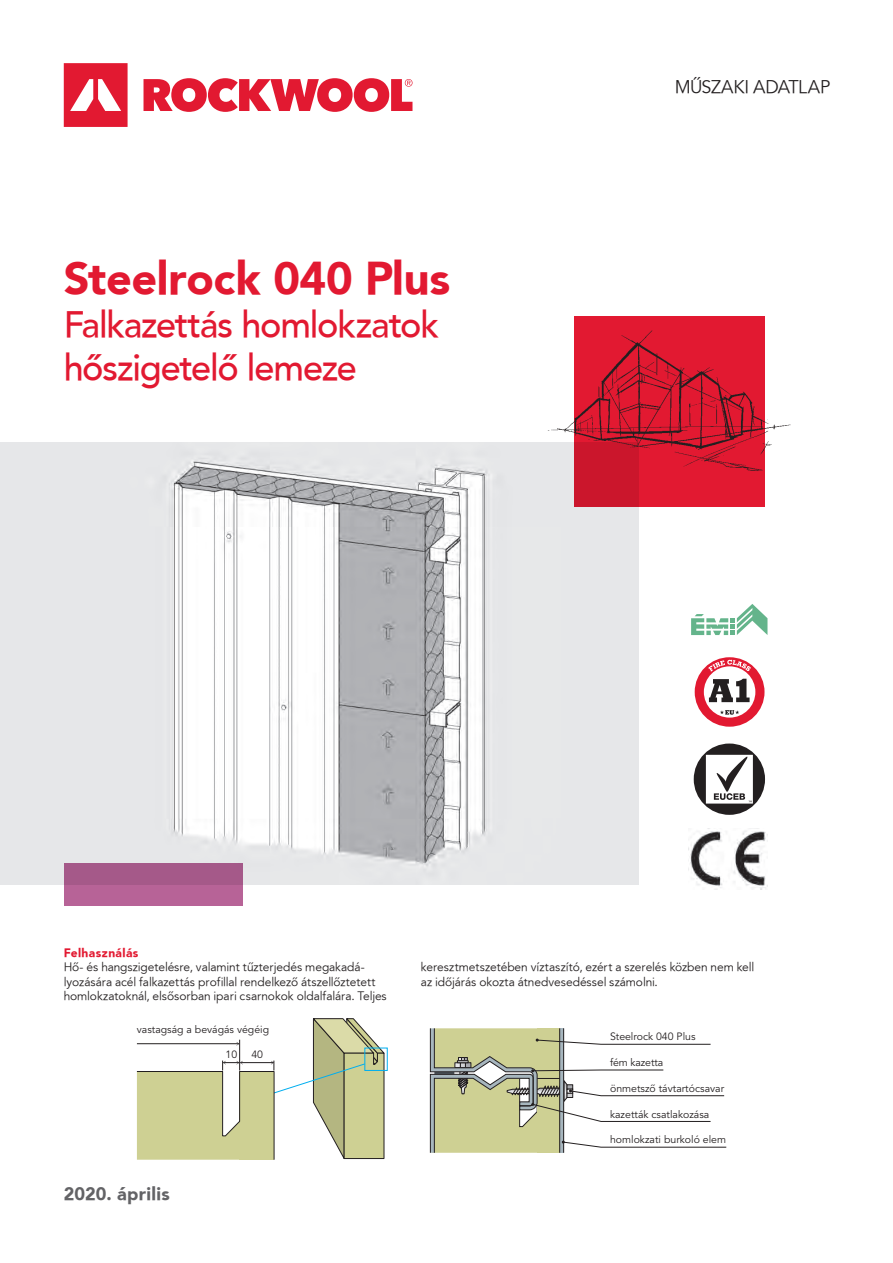
<style>
.page{position:relative;width:893px;height:1263px;background:#fff}
.page>*{position:absolute;margin:0;border:0;box-sizing:border-box;transform-origin:0 0}
.t1{font:45px "Avenir Blk PFL";letter-spacing:-.005em;color:#e21931}
.t2{font:36px/43.2px "Avenir Md PFL";color:#e21931}
.t3{font:18px "Avenir Bk PFL";letter-spacing:.02em;color:#231f20}
.t4{font:18px "Avenir Blk PFL";letter-spacing:.025em;color:#636366}
.kenyér{font:12px/14.4px "Avenir Bk PFL";letter-spacing:.04em;color:#231f20}
.szövegközi_cím{font:12px "Avenir Blk PFL";letter-spacing:.045em;color:#e21931}
.t5{font:10.5px "Avenir LT Pro";color:#231f20}
</style>
<div class="page">
<img style="left:0;top:442px;width:639px;height:442px">
<svg style="left:64px;top:63px;width:64px;height:64px"></svg>
<svg style="left:144px;top:78px;width:268px;height:34px"></svg>
<div style="left:574px;top:316px;width:190px;height:190px;background:linear-gradient(to right,#cb162c,#ea1a33)"></div>
<img style="left:690px;top:830px;width:78px;height:59px">
<svg style="left:695px;top:657px;width:69px;height:70px"></svg>
<svg style="left:694px;top:743px;width:71px;height:72px"></svg>
<img style="left:530px;top:316px;width:261px;height:176px">
<div style="left:64px;top:863px;width:178px;height:42px;background:linear-gradient(to right,#ae5e90,#ae5e90)"></div>
<svg style="left:691px;top:604px;width:76px;height:31px"></svg>
<svg style="left:137px;top:1018px;width:248px;height:142px"></svg>
<svg style="left:430px;top:1028px;width:297px;height:125px"></svg>
<p class="t1" style="left:64px;top:248px;width:388px">Steelrock 040 Plus</p>
<p class="t2" style="left:64px;top:304px;width:376px">Falkazettás homlokzatok hőszigetelő lemeze</p>
<p class="t3" style="left:675px;top:75px;width:156px">MŰSZAKI ADATLAP</p>
<p class="szövegközi_cím" style="left:64px;top:944px;width:76px">Felhasználás</p>
<p class="kenyér" style="left:64px;top:960px;width:324px">Hő- és hangszigetelésre, valamint tűzterjedés megakadá&shy;lyozására acél falkazettás profillal rendelkező átszellőztetett homlokzatoknál, elsősorban ipari csarnokok oldalfalára. Teljes</p>
<p class="kenyér" style="left:421px;top:960px;width:334px">keresztmetszetében víztaszító, ezért a szerelés közben nem kell az időjárás okozta átnedvesedéssel számolni.</p>
<p class="t5" style="left:137px;top:1023px;width:134px">vastagság a bevágás végéig</p>
<p class="t4" style="left:64px;top:1181px;width:108px">2020. április</p>
<p class="t5" style="left:226px;top:1048px;width:13px">10</p>
<p class="t5" style="left:251px;top:1048px;width:13px">40</p>
<p class="t5" style="left:610px;top:1030px;width:87px">Steelrock 040 Plus</p>
<p class="t5" style="left:610px;top:1056px;width:55px">fém kazetta</p>
<p class="t5" style="left:610px;top:1082px;width:116px">önmetsző távtartócsavar</p>
<p class="t5" style="left:610px;top:1108px;width:101px">kazetták csatlakozása</p>
<p class="t5" style="left:610px;top:1133px;width:118px">homlokzati burkoló elem</p>
</div>
